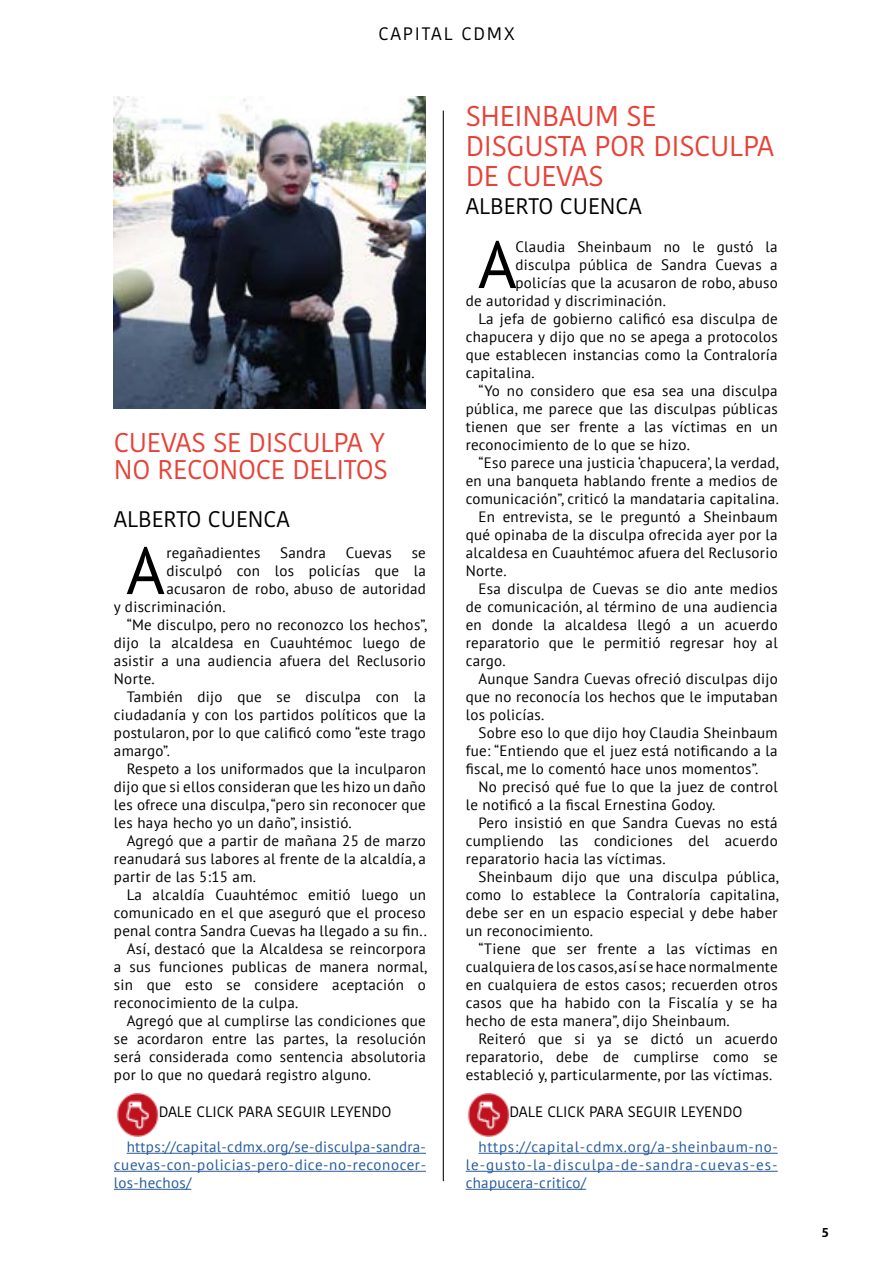
<style>
.page{position:relative;width:893px;height:1263px;background:#fff}
.page>*{position:absolute;margin:0;border:0;box-sizing:border-box;transform-origin:0 0}
.t1{font:66.45px "PT Sans";color:#000}
.t2{font:28.5px/30px "Kohinoor Bangla";letter-spacing:-.01em;color:#e84238}
.t3{font:27px/27px "Kohinoor Bangla";letter-spacing:-.01em;color:#e84238}
.t4{font:22.5px "Kohinoor Bangla";color:#000}
.t5{font:18px "Kohinoor Bangla";letter-spacing:.1em;color:#000}
.t6{font:15px "PT Sans";letter-spacing:.02em;color:#000}
.t7{font:15px/18px "PT Sans";letter-spacing:.04em;color:#275b9b;text-align:justify}
.t8{font:15px "Kohinoor Bangla";color:#000}
.t9{font:700 15px "Mukta Mahee";color:#000}
</style>
<div class="page">
<img style="left:467px;top:1093px;width:42px;height:43px">
<hr style="left:443px;top:111px;width:1px;height:1070px;background:#000">
<img style="left:114px;top:96px;width:312px;height:312px">
<hr style="left:127px;top:1153px;width:299px;height:1px;background:#275b9b">
<hr style="left:114px;top:1171px;width:312px;height:1px;background:#275b9b">
<hr style="left:114px;top:1189px;width:77px;height:1px;background:#275b9b">
<img style="left:116px;top:1093px;width:43px;height:43px">
<hr style="left:478px;top:1153px;width:300px;height:1px;background:#275b9b">
<hr style="left:466px;top:1171px;width:312px;height:1px;background:#275b9b">
<hr style="left:466px;top:1189px;width:120px;height:1px;background:#275b9b">
<p class="t5" style="left:378px;top:20px;width:138px">CAPITAL CDMX</p>
<h3 class="t3" style="left:114px;top:428px;width:276px">CUEVAS SE DISCULPA Y<br>NO RECONOCE DELITOS</h3>
<h3 class="t4" style="left:114px;top:502px;width:178px">ALBERTO CUENCA</h3>
<h1 class="t1" style="left:126px;top:528px;width:40px">A</h1>
<p class="t6" style="left:166px;top:543px;width:96px">regañadientes</p>
<p class="t6" style="left:280px;top:543px;width:47px">Sandra</p>
<p class="t6" style="left:346px;top:543px;width:48px">Cuevas</p>
<p class="t6" style="left:412px;top:543px;width:16px">se</p>
<p class="t6" style="left:166px;top:561px;width:261px">disculpó con los policías que la</p>
<p class="t6" style="left:166px;top:579px;width:261px">acusaron de robo, abuso de autoridad</p>
<p class="t6" style="left:114px;top:597px;width:113px">y discriminación.</p>
<p class="t6" style="left:127px;top:615px;width:302px">“Me disculpo, pero no reconozco los hechos”,</p>
<p class="t6" style="left:114px;top:633px;width:313px">dijo la alcaldesa en Cuauhtémoc luego de</p>
<p class="t6" style="left:114px;top:651px;width:313px">asistir a una audiencia afuera del Reclusorio</p>
<p class="t6" style="left:114px;top:669px;width:42px">Norte.</p>
<p class="t6" style="left:127px;top:687px;width:301px">También dijo que se disculpa con la</p>
<p class="t6" style="left:114px;top:705px;width:313px">ciudadanía y con los partidos políticos que la</p>
<p class="t6" style="left:114px;top:723px;width:313px">postularon, por lo que calificó como “este trago</p>
<p class="t6" style="left:114px;top:741px;width:58px">amargo”.</p>
<p class="t6" style="left:127px;top:759px;width:301px">Respeto a los uniformados que la inculparon</p>
<p class="t6" style="left:114px;top:777px;width:313px">dijo que si ellos consideran que les hizo un daño</p>
<p class="t6" style="left:114px;top:795px;width:313px">les ofrece una disculpa, “pero sin reconocer que</p>
<p class="t6" style="left:114px;top:813px;width:239px">les haya hecho yo un daño”, insistió.</p>
<p class="t6" style="left:127px;top:831px;width:301px">Agregó que a partir de mañana 25 de marzo</p>
<p class="t6" style="left:114px;top:849px;width:313px">reanudará sus labores al frente de la alcaldía, a</p>
<p class="t6" style="left:114px;top:867px;width:144px">partir de las 5:15 am.</p>
<p class="t6" style="left:127px;top:885px;width:301px">La alcaldía Cuauhtémoc emitió luego un</p>
<p class="t6" style="left:114px;top:903px;width:313px">comunicado en el que aseguró que el proceso</p>
<p class="t6" style="left:114px;top:921px;width:315px">penal contra Sandra Cuevas ha llegado a su fin..</p>
<p class="t6" style="left:127px;top:939px;width:301px">Así, destacó que la Alcaldesa se reincorpora</p>
<p class="t6" style="left:114px;top:957px;width:315px">a sus funciones publicas de manera normal,</p>
<p class="t6" style="left:114px;top:975px;width:313px">sin que esto se considere aceptación o</p>
<p class="t6" style="left:114px;top:993px;width:186px">reconocimiento de la culpa.</p>
<p class="t6" style="left:127px;top:1011px;width:301px">Agregó que al cumplirse las condiciones que</p>
<p class="t6" style="left:114px;top:1029px;width:313px">se acordaron entre las partes, la resolución</p>
<p class="t6" style="left:114px;top:1047px;width:313px">será considerada como sentencia absolutoria</p>
<p class="t6" style="left:114px;top:1065px;width:259px">por lo que no quedará registro alguno.</p>
<p class="t8" style="left:159px;top:1100px;width:234px">DALE CLICK PARA SEGUIR LEYENDO</p>
<p class="t7" style="left:114px;top:1137px;width:314px;text-indent:13px">https://capital-cdmx.org/se-disculpa-sandra&shy;cuevas-con-policias-pero-dice-no-reconocer&shy;los-hechos/</p>
<h2 class="t2" style="left:466px;top:101px;width:310px">SHEINBAUM SE<br>DISGUSTA POR DISCULPA<br>DE CUEVAS</h2>
<h3 class="t4" style="left:466px;top:189px;width:178px">ALBERTO CUENCA</h3>
<h1 class="t1" style="left:478px;top:222px;width:40px">A</h1>
<p class="t6" style="left:515px;top:237px;width:264px">Claudia Sheinbaum no le gustó la</p>
<p class="t6" style="left:515px;top:255px;width:264px">disculpa pública de Sandra Cuevas a</p>
<p class="t6" style="left:515px;top:273px;width:264px">policías que la acusaron de robo, abuso</p>
<p class="t6" style="left:466px;top:291px;width:202px">de autoridad y discriminación.</p>
<p class="t6" style="left:478px;top:309px;width:301px">La jefa de gobierno calificó esa disculpa de</p>
<p class="t6" style="left:466px;top:327px;width:313px">chapucera y dijo que no se apega a protocolos</p>
<p class="t6" style="left:466px;top:345px;width:313px">que establecen instancias como la Contraloría</p>
<p class="t6" style="left:466px;top:363px;width:71px">capitalina.</p>
<p class="t6" style="left:478px;top:381px;width:301px">“Yo no considero que esa sea una disculpa</p>
<p class="t6" style="left:466px;top:399px;width:313px">pública, me parece que las disculpas públicas</p>
<p class="t6" style="left:466px;top:417px;width:313px">tienen que ser frente a las víctimas en un</p>
<p class="t6" style="left:466px;top:435px;width:226px">reconocimiento de lo que se hizo.</p>
<p class="t6" style="left:478px;top:453px;width:302px">“Eso parece una justicia ‘chapucera’, la verdad,</p>
<p class="t6" style="left:466px;top:471px;width:313px">en una banqueta hablando frente a medios de</p>
<p class="t6" style="left:466px;top:489px;width:315px">comunicación”, criticó la mandataria capitalina.</p>
<p class="t6" style="left:478px;top:507px;width:301px">En entrevista, se le preguntó a Sheinbaum</p>
<p class="t6" style="left:466px;top:525px;width:313px">qué opinaba de la disculpa ofrecida ayer por la</p>
<p class="t6" style="left:466px;top:543px;width:313px">alcaldesa en Cuauhtémoc afuera del Reclusorio</p>
<p class="t6" style="left:466px;top:561px;width:42px">Norte.</p>
<p class="t6" style="left:478px;top:579px;width:301px">Esa disculpa de Cuevas se dio ante medios</p>
<p class="t6" style="left:466px;top:597px;width:313px">de comunicación, al término de una audiencia</p>
<p class="t6" style="left:466px;top:615px;width:313px">en donde la alcaldesa llegó a un acuerdo</p>
<p class="t6" style="left:466px;top:633px;width:313px">reparatorio que le permitió regresar hoy al</p>
<p class="t6" style="left:466px;top:651px;width:41px">cargo.</p>
<p class="t6" style="left:478px;top:669px;width:301px">Aunque Sandra Cuevas ofreció disculpas dijo</p>
<p class="t6" style="left:466px;top:687px;width:313px">que no reconocía los hechos que le imputaban</p>
<p class="t6" style="left:466px;top:705px;width:80px">los policías.</p>
<p class="t6" style="left:478px;top:723px;width:301px">Sobre eso lo que dijo hoy Claudia Sheinbaum</p>
<p class="t6" style="left:466px;top:741px;width:313px">fue: “Entiendo que el juez está notificando a la</p>
<p class="t6" style="left:466px;top:759px;width:294px">fiscal, me lo comentó hace unos momentos”.</p>
<p class="t6" style="left:478px;top:777px;width:301px">No precisó qué fue lo que la juez de control</p>
<p class="t6" style="left:466px;top:795px;width:251px">le notificó a la fiscal Ernestina Godoy.</p>
<p class="t6" style="left:478px;top:813px;width:301px">Pero insistió en que Sandra Cuevas no está</p>
<p class="t6" style="left:466px;top:831px;width:313px">cumpliendo las condiciones del acuerdo</p>
<p class="t6" style="left:466px;top:849px;width:202px">reparatorio hacia las víctimas.</p>
<p class="t6" style="left:478px;top:867px;width:302px">Sheinbaum dijo que una disculpa pública,</p>
<p class="t6" style="left:466px;top:885px;width:315px">como lo establece la Contraloría capitalina,</p>
<p class="t6" style="left:466px;top:903px;width:313px">debe ser en un espacio especial y debe haber</p>
<p class="t6" style="left:466px;top:921px;width:129px">un reconocimiento.</p>
<p class="t6" style="left:478px;top:939px;width:301px">“Tiene que ser frente a las víctimas en</p>
<p class="t6" style="left:466px;top:957px;width:313px">cualquiera de los casos, así se hace normalmente</p>
<p class="t6" style="left:466px;top:975px;width:313px">en cualquiera de estos casos; recuerden otros</p>
<p class="t6" style="left:466px;top:993px;width:313px">casos que ha habido con la Fiscalía y se ha</p>
<p class="t6" style="left:466px;top:1011px;width:266px">hecho de esta manera”, dijo Sheinbaum.</p>
<p class="t6" style="left:478px;top:1029px;width:301px">Reiteró que si ya se dictó un acuerdo</p>
<p class="t6" style="left:466px;top:1047px;width:313px">reparatorio, debe de cumplirse como se</p>
<p class="t6" style="left:466px;top:1065px;width:308px">estableció y, particularmente, por las víctimas.</p>
<p class="t8" style="left:509px;top:1100px;width:234px">DALE CLICK PARA SEGUIR LEYENDO</p>
<p class="t7" style="left:466px;top:1137px;width:314px;text-indent:13px">https://capital-cdmx.org/a-sheinbaum-no&shy;le-gusto-la-disculpa-de-sandra-cuevas-es&shy;chapucera-critico/</p>
<p class="t9" style="left:822px;top:1223px;width:9px">5</p>
</div>
